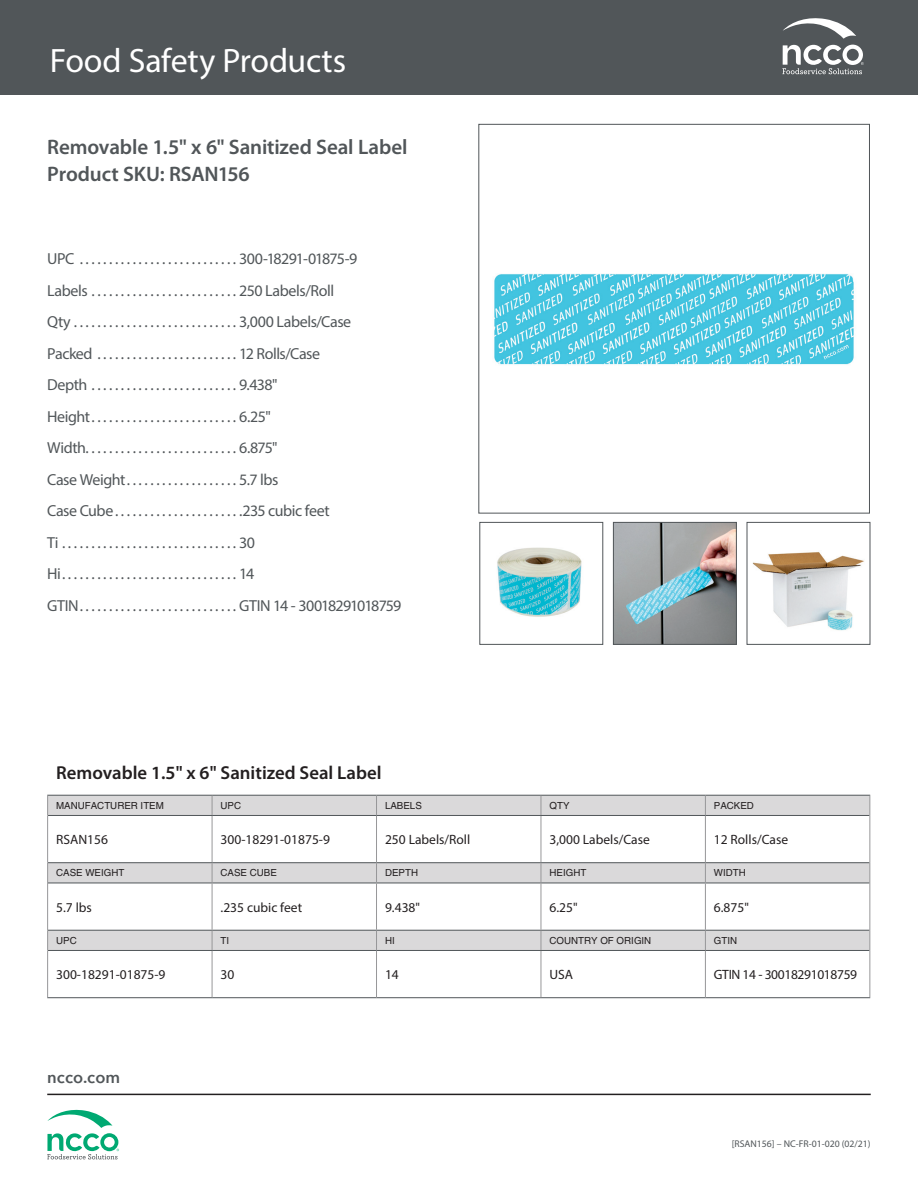
<style>
.page{position:relative;width:918px;height:1188px;background:#fff}
.page>*{position:absolute;margin:0;border:0;box-sizing:border-box;transform-origin:0 0}
.t1{font:33.9px "Myriad Pro";letter-spacing:-.01em;color:#fff}
.t2{font:600 21px/27px "Myriad Pro";letter-spacing:-.005em;color:#515659}
.t3{font:600 18.75px "Myriad Pro";color:#231f20}
.t4{font:600 16.5px "Avenir Next";color:#515659}
.t5{font:15.9px/31.5px "Myriad Pro";letter-spacing:-.03em;color:#515659}
.t6{font:13.5px "Myriad Pro";color:#231f20}
.t7{font:13.5px "Myriad Pro";letter-spacing:-.025em;color:#231f20}
.t8{font:9.75px "Helvetica LT Std";color:#231f20}
.t9{font:9.75px "Myriad Pro";color:#515659}
</style>
<div class="page">
<div style="left:0;top:0;width:918px;height:94px;background:#515659"></div>
<hr style="left:47px;top:1094px;width:824px;height:1px;background:#231f20">
<svg style="left:48px;top:796px;width:821px;height:154px"></svg>
<hr style="left:47px;top:795px;width:165px;height:1px;background:#515659">
<hr style="left:212px;top:795px;width:165px;height:1px;background:#515659">
<hr style="left:377px;top:795px;width:164px;height:1px;background:#515659">
<hr style="left:541px;top:795px;width:164px;height:1px;background:#515659">
<hr style="left:705px;top:795px;width:165px;height:1px;background:#515659">
<hr style="left:48px;top:815px;width:164px;height:1px;background:#515659">
<hr style="left:212px;top:815px;width:165px;height:1px;background:#515659">
<hr style="left:377px;top:815px;width:164px;height:1px;background:#515659">
<hr style="left:541px;top:815px;width:164px;height:1px;background:#515659">
<hr style="left:705px;top:815px;width:164px;height:1px;background:#515659">
<hr style="left:48px;top:862px;width:164px;height:1px;background:#515659">
<hr style="left:212px;top:862px;width:165px;height:1px;background:#515659">
<hr style="left:377px;top:862px;width:164px;height:1px;background:#515659">
<hr style="left:541px;top:862px;width:164px;height:1px;background:#515659">
<hr style="left:705px;top:862px;width:164px;height:1px;background:#515659">
<hr style="left:48px;top:882px;width:164px;height:1px;background:#515659">
<hr style="left:212px;top:882px;width:165px;height:1px;background:#515659">
<hr style="left:377px;top:882px;width:164px;height:1px;background:#515659">
<hr style="left:541px;top:882px;width:164px;height:1px;background:#515659">
<hr style="left:705px;top:882px;width:164px;height:1px;background:#515659">
<hr style="left:48px;top:930px;width:164px;height:1px;background:#515659">
<hr style="left:212px;top:930px;width:165px;height:1px;background:#515659">
<hr style="left:377px;top:930px;width:164px;height:1px;background:#515659">
<hr style="left:541px;top:930px;width:164px;height:1px;background:#515659">
<hr style="left:705px;top:930px;width:164px;height:1px;background:#515659">
<hr style="left:48px;top:950px;width:164px;height:1px;background:#515659">
<hr style="left:212px;top:950px;width:165px;height:1px;background:#515659">
<hr style="left:377px;top:950px;width:164px;height:1px;background:#515659">
<hr style="left:541px;top:950px;width:164px;height:1px;background:#515659">
<hr style="left:705px;top:950px;width:164px;height:1px;background:#515659">
<hr style="left:47px;top:997px;width:165px;height:1px;background:#515659">
<hr style="left:212px;top:997px;width:165px;height:1px;background:#515659">
<hr style="left:377px;top:997px;width:164px;height:1px;background:#515659">
<hr style="left:541px;top:997px;width:164px;height:1px;background:#515659">
<hr style="left:705px;top:997px;width:165px;height:1px;background:#515659">
<svg style="left:47px;top:796px;width:1px;height:19px"></svg>
<svg style="left:212px;top:796px;width:1px;height:19px"></svg>
<svg style="left:376px;top:796px;width:1px;height:19px"></svg>
<svg style="left:541px;top:796px;width:1px;height:19px"></svg>
<svg style="left:705px;top:796px;width:1px;height:19px"></svg>
<svg style="left:869px;top:796px;width:1px;height:19px"></svg>
<hr style="left:47px;top:815px;width:1px;height:48px;background:#979799">
<hr style="left:212px;top:816px;width:1px;height:46px;background:#979799">
<hr style="left:376px;top:816px;width:1px;height:46px;background:#979799">
<hr style="left:541px;top:816px;width:1px;height:46px;background:#979799">
<hr style="left:705px;top:816px;width:1px;height:46px;background:#979799">
<hr style="left:869px;top:815px;width:1px;height:48px;background:#979799">
<svg style="left:47px;top:863px;width:1px;height:20px"></svg>
<svg style="left:212px;top:863px;width:1px;height:19px"></svg>
<svg style="left:376px;top:863px;width:1px;height:19px"></svg>
<svg style="left:541px;top:863px;width:1px;height:19px"></svg>
<svg style="left:705px;top:863px;width:1px;height:19px"></svg>
<svg style="left:869px;top:863px;width:1px;height:20px"></svg>
<hr style="left:47px;top:883px;width:1px;height:47px;background:#979799">
<hr style="left:212px;top:883px;width:1px;height:47px;background:#979799">
<hr style="left:376px;top:883px;width:1px;height:47px;background:#979799">
<hr style="left:541px;top:883px;width:1px;height:47px;background:#979799">
<hr style="left:705px;top:883px;width:1px;height:47px;background:#979799">
<hr style="left:869px;top:883px;width:1px;height:47px;background:#979799">
<svg style="left:47px;top:930px;width:1px;height:20px"></svg>
<svg style="left:212px;top:931px;width:1px;height:19px"></svg>
<svg style="left:376px;top:931px;width:1px;height:19px"></svg>
<svg style="left:541px;top:931px;width:1px;height:19px"></svg>
<svg style="left:705px;top:931px;width:1px;height:19px"></svg>
<svg style="left:869px;top:930px;width:1px;height:20px"></svg>
<hr style="left:47px;top:950px;width:1px;height:47px;background:#979799">
<hr style="left:212px;top:951px;width:1px;height:46px;background:#979799">
<hr style="left:376px;top:951px;width:1px;height:46px;background:#979799">
<hr style="left:541px;top:951px;width:1px;height:46px;background:#979799">
<hr style="left:705px;top:951px;width:1px;height:46px;background:#979799">
<hr style="left:869px;top:950px;width:1px;height:47px;background:#979799">
<svg style="left:782px;top:45px;width:82px;height:29px"></svg>
<svg style="left:783px;top:18px;width:73px;height:21px"></svg>
<svg style="left:47px;top:1109px;width:72px;height:50px"></svg>
<img style="left:494px;top:273px;width:360px;height:92px">
<div style="left:478px;top:124px;width:392px;height:390px;border:1px solid #515659"></div>
<img style="left:497px;top:547px;width:85px;height:70px">
<div style="left:479px;top:522px;width:124px;height:123px;border:1px solid #515659"></div>
<img style="left:615px;top:524px;width:120px;height:119px">
<div style="left:613px;top:522px;width:124px;height:123px;border:1px solid #515659"></div>
<img style="left:752px;top:552px;width:112px;height:79px">
<div style="left:747px;top:522px;width:123px;height:123px;border:1px solid #515659"></div>
<h1 class="t1" style="left:50px;top:40px;width:298px">Food Safety Products</h1>
<h2 class="t2" style="left:47px;top:132px;width:362px">Removable 1.5" x 6" Sanitized Seal Label<br>Product SKU: RSAN156</h2>
<p class="t5" style="left:47px;top:243px;width:356px">UPC . . . . . . . . . . . . . . . . . . . . . . . . . . . 300-18291-01875-9<br>Labels . . . . . . . . . . . . . . . . . . . . . . . . . 250 Labels/Roll<br>Qty . . . . . . . . . . . . . . . . . . . . . . . . . . . . 3,000 Labels/Case<br>Packed . . . . . . . . . . . . . . . . . . . . . . . . 12 Rolls/Case<br>Depth . . . . . . . . . . . . . . . . . . . . . . . . . 9.438"<br>Height . . . . . . . . . . . . . . . . . . . . . . . . . 6.25"<br>Width . . . . . . . . . . . . . . . . . . . . . . . . . . 6.875"<br>Case Weight . . . . . . . . . . . . . . . . . . . 5.7 lbs<br>Case Cube . . . . . . . . . . . . . . . . . . . . . .235 cubic feet<br>Ti . . . . . . . . . . . . . . . . . . . . . . . . . . . . . . 30<br>Hi . . . . . . . . . . . . . . . . . . . . . . . . . . . . . . 14<br>GTIN . . . . . . . . . . . . . . . . . . . . . . . . . . . GTIN 14 - 30018291018759</p>
<p class="t3" style="left:56px;top:761px;width:327px">Removable 1.5" x 6" Sanitized Seal Label</p>
<p class="t8" style="left:56px;top:800px;width:109px">MANUFACTURER ITEM</p>
<p class="t8" style="left:221px;top:800px;width:22px">UPC</p>
<p class="t8" style="left:385px;top:800px;width:38px">LABELS</p>
<p class="t8" style="left:549px;top:800px;width:22px">QTY</p>
<p class="t8" style="left:714px;top:800px;width:42px">PACKED</p>
<p class="t6" style="left:56px;top:831px;width:53px">RSAN156</p>
<p class="t6" style="left:221px;top:831px;width:111px">300-18291-01875-9</p>
<p class="t6" style="left:385px;top:831px;width:87px">250 Labels/Roll</p>
<p class="t6" style="left:549px;top:831px;width:102px">3,000 Labels/Case</p>
<p class="t6" style="left:714px;top:831px;width:76px">12 Rolls/Case</p>
<p class="t8" style="left:56px;top:867px;width:70px">CASE WEIGHT</p>
<p class="t8" style="left:221px;top:867px;width:58px">CASE CUBE</p>
<p class="t8" style="left:385px;top:867px;width:35px">DEPTH</p>
<p class="t8" style="left:549px;top:867px;width:38px">HEIGHT</p>
<p class="t8" style="left:714px;top:867px;width:33px">WIDTH</p>
<p class="t6" style="left:56px;top:899px;width:37px">5.7 lbs</p>
<p class="t6" style="left:221px;top:899px;width:83px">.235 cubic feet</p>
<p class="t6" style="left:385px;top:899px;width:37px">9.438"</p>
<p class="t6" style="left:549px;top:899px;width:30px">6.25"</p>
<p class="t6" style="left:714px;top:899px;width:37px">6.875"</p>
<p class="t8" style="left:56px;top:935px;width:22px">UPC</p>
<p class="t8" style="left:221px;top:935px;width:10px">TI</p>
<p class="t8" style="left:385px;top:935px;width:11px">HI</p>
<p class="t8" style="left:549px;top:935px;width:103px">COUNTRY OF ORIGIN</p>
<p class="t8" style="left:714px;top:935px;width:25px">GTIN</p>
<p class="t6" style="left:56px;top:966px;width:111px">300-18291-01875-9</p>
<p class="t6" style="left:221px;top:966px;width:15px">30</p>
<p class="t6" style="left:385px;top:966px;width:15px">14</p>
<p class="t6" style="left:549px;top:966px;width:25px">USA</p>
<p class="t7" style="left:714px;top:966px;width:145px">GTIN 14 - 30018291018759</p>
<p class="t4" style="left:47px;top:1063px;width:74px">ncco.com</p>
<p class="t9" style="left:732px;top:1138px;width:140px">[RSAN156] – NC-FR-01-020 (02/21)</p>
</div>
